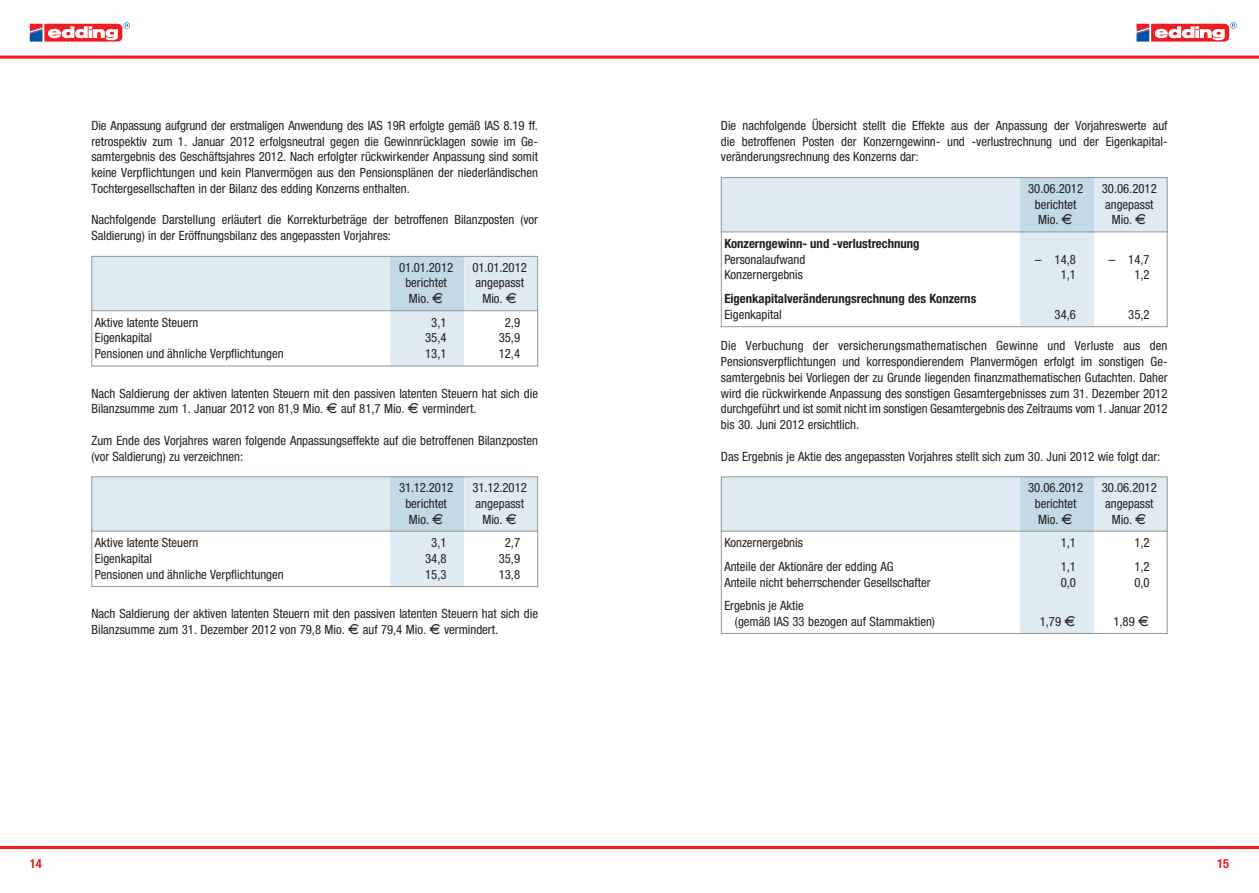
<style>
.page{position:relative;width:1259px;height:893px;background:#fff}
.page>*{position:absolute;margin:0;border:0;box-sizing:border-box;transform-origin:0 0}
.t1{font:condensed 12.75px/15.8px "Helvetica Neue LTW1 G";color:#231f20}
.t2{font:700 condensed 12.75px "Helvetica Neue LTW1 G";color:#231f20}
.t3{font:700 condensed 12.75px "Helvetica Neue LTW1 G";color:#ee1d23}
.s1{font-family:"Eurofont";font-stretch:normal}
</style>
<div class="page">
<hr style="left:0;top:56px;width:1259px;height:3px;background:#ee1d23">
<svg style="left:30px;top:22px;width:100px;height:20px"></svg>
<hr style="left:0;top:846px;width:1259px;height:3px;background:#ee1d23">
<svg style="left:1136px;top:22px;width:100px;height:20px"></svg>
<div style="left:93px;top:258px;width:443px;height:52px;background:#deebf2"></div>
<div style="left:390px;top:311px;width:74px;height:55px;background:#deebf2"></div>
<div style="left:390px;top:256px;width:74px;height:55px;background:#c2dae6"></div>
<hr style="left:91px;top:310px;width:447px;height:1px;background:#939598">
<div style="left:91px;top:256px;width:447px;height:110px;border:1px solid #939598"></div>
<div style="left:93px;top:478px;width:443px;height:53px;background:#deebf2"></div>
<div style="left:390px;top:531px;width:74px;height:56px;background:#deebf2"></div>
<div style="left:390px;top:477px;width:74px;height:54px;background:#c2dae6"></div>
<hr style="left:91px;top:531px;width:447px;height:1px;background:#939598">
<div style="left:91px;top:476px;width:447px;height:111px;border:1px solid #939598"></div>
<div style="left:723px;top:179px;width:442px;height:53px;background:#deebf2"></div>
<div style="left:1020px;top:232px;width:73px;height:95px;background:#deebf2"></div>
<div style="left:1020px;top:177px;width:73px;height:55px;background:#c2dae6"></div>
<hr style="left:721px;top:232px;width:446px;height:1px;background:#939598">
<div style="left:721px;top:177px;width:446px;height:150px;border:1px solid #939598"></div>
<div style="left:723px;top:478px;width:442px;height:53px;background:#deebf2"></div>
<div style="left:1020px;top:531px;width:73px;height:103px;background:#deebf2"></div>
<div style="left:1020px;top:477px;width:73px;height:54px;background:#c2dae6"></div>
<hr style="left:721px;top:531px;width:446px;height:1px;background:#939598">
<div style="left:721px;top:476px;width:446px;height:158px;border:1px solid #939598"></div>
<p class="t1" style="left:91px;top:119px;width:448px;text-align:justify">Die Anpassung aufgrund der erstmaligen Anwendung des IAS 19R erfolgte gemäß IAS 8.19 ff. retrospektiv zum 1. Januar 2012 erfolgsneutral gegen die Gewinnrücklagen sowie im Ge&shy;samtergebnis des Geschäftsjahres 2012. Nach erfolgter rückwirkender Anpassung sind somit keine Verpflichtungen und kein Planvermögen aus den Pensionsplänen der niederländischen Tochtergesellschaften in der Bilanz des edding Konzerns enthalten.</p>
<p class="t1" style="left:91px;top:213px;width:448px">Nachfolgende Darstellung erläutert die Korrekturbeträge der betroffenen Bilanzposten (vor<br>Saldierung) in der Eröffnungsbilanz des angepassten Vorjahres:</p>
<p class="t1" style="left:399px;top:260px;width:56px">01.01.2012</p>
<p class="t1" style="left:473px;top:260px;width:56px">01.01.2012</p>
<p class="t1" style="left:405px;top:276px;width:43px">berichtet</p>
<p class="t1" style="left:475px;top:276px;width:50px">angepasst</p>
<p class="t1" style="left:409px;top:292px;width:36px">Mio. <span class="s1">E</span></p>
<p class="t1" style="left:482px;top:292px;width:36px">Mio. <span class="s1">E</span></p>
<p class="t1" style="left:95px;top:316px;width:105px">Aktive latente Steuern</p>
<p class="t1" style="left:431px;top:316px;width:17px">3,1</p>
<p class="t1" style="left:505px;top:316px;width:17px">2,9</p>
<p class="t1" style="left:95px;top:331px;width:59px">Eigenkapital</p>
<p class="t1" style="left:425px;top:331px;width:23px">35,4</p>
<p class="t1" style="left:499px;top:331px;width:23px">35,9</p>
<p class="t1" style="left:95px;top:347px;width:190px">Pensionen und ähnliche Verpflichtungen</p>
<p class="t1" style="left:425px;top:347px;width:23px">13,1</p>
<p class="t1" style="left:499px;top:347px;width:23px">12,4</p>
<p class="t1" style="left:91px;top:386px;width:448px">Nach Saldierung der aktiven latenten Steuern mit den passiven latenten Steuern hat sich die<br>Bilanzsumme zum 1. Januar 2012 von 81,9 Mio. <span class="s1">E</span> auf 81,7 Mio. <span class="s1">E</span> vermindert.</p>
<p class="t1" style="left:91px;top:434px;width:448px">Zum Ende des Vorjahres waren folgende Anpassungseffekte auf die betroffenen Bilanzposten (vor Saldierung) zu verzeichnen:</p>
<p class="t1" style="left:399px;top:481px;width:56px">31.12.2012</p>
<p class="t1" style="left:473px;top:481px;width:56px">31.12.2012</p>
<p class="t1" style="left:405px;top:497px;width:43px">berichtet</p>
<p class="t1" style="left:475px;top:497px;width:50px">angepasst</p>
<p class="t1" style="left:409px;top:512px;width:36px">Mio. <span class="s1">E</span></p>
<p class="t1" style="left:482px;top:512px;width:36px">Mio. <span class="s1">E</span></p>
<p class="t1" style="left:95px;top:536px;width:105px">Aktive latente Steuern</p>
<p class="t1" style="left:431px;top:536px;width:17px">3,1</p>
<p class="t1" style="left:505px;top:536px;width:17px">2,7</p>
<p class="t1" style="left:95px;top:552px;width:59px">Eigenkapital</p>
<p class="t1" style="left:425px;top:552px;width:23px">34,8</p>
<p class="t1" style="left:499px;top:552px;width:23px">35,9</p>
<p class="t1" style="left:95px;top:568px;width:190px">Pensionen und ähnliche Verpflichtungen</p>
<p class="t1" style="left:425px;top:568px;width:23px">15,3</p>
<p class="t1" style="left:499px;top:568px;width:23px">13,8</p>
<p class="t1" style="left:91px;top:607px;width:448px">Nach Saldierung der aktiven latenten Steuern mit den passiven latenten Steuern hat sich die<br>Bilanzsumme zum 31. Dezember 2012 von 79,8 Mio. <span class="s1">E</span> auf 79,4 Mio. <span class="s1">E</span> vermindert.</p>
<p class="t1" style="left:721px;top:119px;width:448px;text-align:justify">Die nachfolgende Übersicht stellt die Effekte aus der Anpassung der Vorjahreswerte auf die betroffenen Posten der Konzerngewinn- und -verlustrechnung und der Eigenkapital&shy;veränderungsrechnung des Konzerns dar:</p>
<p class="t1" style="left:1028px;top:182px;width:57px">30.06.2012</p>
<p class="t1" style="left:1101px;top:182px;width:57px">30.06.2012</p>
<p class="t1" style="left:1035px;top:197px;width:43px">berichtet</p>
<p class="t1" style="left:1105px;top:197px;width:50px">angepasst</p>
<p class="t1" style="left:1038px;top:213px;width:36px">Mio. <span class="s1">E</span></p>
<p class="t1" style="left:1112px;top:213px;width:36px">Mio. <span class="s1">E</span></p>
<p class="t2" style="left:724px;top:239px;width:197px">Konzerngewinn- und -verlustrechnung</p>
<p class="t1" style="left:724px;top:253px;width:82px">Personalaufwand</p>
<p class="t1" style="left:1035px;top:253px;width:42px">– 14,8</p>
<p class="t1" style="left:1108px;top:253px;width:42px">– 14,7</p>
<p class="t1" style="left:724px;top:268px;width:80px">Konzernergebnis</p>
<p class="t1" style="left:1060px;top:268px;width:17px">1,1</p>
<p class="t1" style="left:1134px;top:268px;width:17px">1,2</p>
<p class="t2" style="left:724px;top:294px;width:253px">Eigenkapitalveränderungsrechnung des Konzerns</p>
<p class="t1" style="left:724px;top:308px;width:59px">Eigenkapital</p>
<p class="t1" style="left:1054px;top:308px;width:23px">34,6</p>
<p class="t1" style="left:1128px;top:308px;width:23px">35,2</p>
<p class="t1" style="left:721px;top:339px;width:448px;text-align:justify">Die Verbuchung der versicherungsmathematischen Gewinne und Verluste aus den Pensionsverpflichtungen und korrespondierendem Planvermögen erfolgt im sonstigen Ge&shy;samtergebnis bei Vorliegen der zu Grunde liegenden finanzmathematischen Gutachten. Daher wird die rückwirkende Anpassung des sonstigen Gesamtergebnisses zum 31. Dezember 2012 durchgeführt und ist somit nicht im sonstigen Gesamtergebnis des Zeitraums vom 1. Januar 2012 bis 30. Juni 2012 ersichtlich.</p>
<p class="t1" style="left:721px;top:449px;width:441px">Das Ergebnis je Aktie des angepassten Vorjahres stellt sich zum 30. Juni 2012 wie folgt dar:</p>
<p class="t1" style="left:1028px;top:481px;width:57px">30.06.2012</p>
<p class="t1" style="left:1101px;top:481px;width:57px">30.06.2012</p>
<p class="t1" style="left:1035px;top:497px;width:43px">berichtet</p>
<p class="t1" style="left:1105px;top:497px;width:50px">angepasst</p>
<p class="t1" style="left:1038px;top:512px;width:36px">Mio. <span class="s1">E</span></p>
<p class="t1" style="left:1112px;top:512px;width:36px">Mio. <span class="s1">E</span></p>
<p class="t1" style="left:724px;top:536px;width:80px">Konzernergebnis</p>
<p class="t1" style="left:1060px;top:536px;width:17px">1,1</p>
<p class="t1" style="left:1134px;top:536px;width:17px">1,2</p>
<p class="t1" style="left:724px;top:560px;width:171px">Anteile der Aktionäre der edding AG</p>
<p class="t1" style="left:1060px;top:560px;width:17px">1,1</p>
<p class="t1" style="left:1134px;top:560px;width:17px">1,2</p>
<p class="t1" style="left:724px;top:575px;width:208px">Anteile nicht beherrschender Gesellschafter</p>
<p class="t1" style="left:1060px;top:575px;width:17px">0,0</p>
<p class="t1" style="left:1134px;top:575px;width:17px">0,0</p>
<p class="t1" style="left:735px;top:599px;width:201px;text-indent:-11px">Ergebnis je Aktie<br>(gemäß IAS 33 bezogen auf Stammaktien)</p>
<p class="t1" style="left:1039px;top:615px;width:38px">1,79 <span class="s1">E</span></p>
<p class="t1" style="left:1113px;top:615px;width:38px">1,89 <span class="s1">E</span></p>
<p class="t3" style="left:30px;top:859px;width:14px">14</p>
<p class="t3" style="left:1217px;top:859px;width:14px">15</p>
</div>
